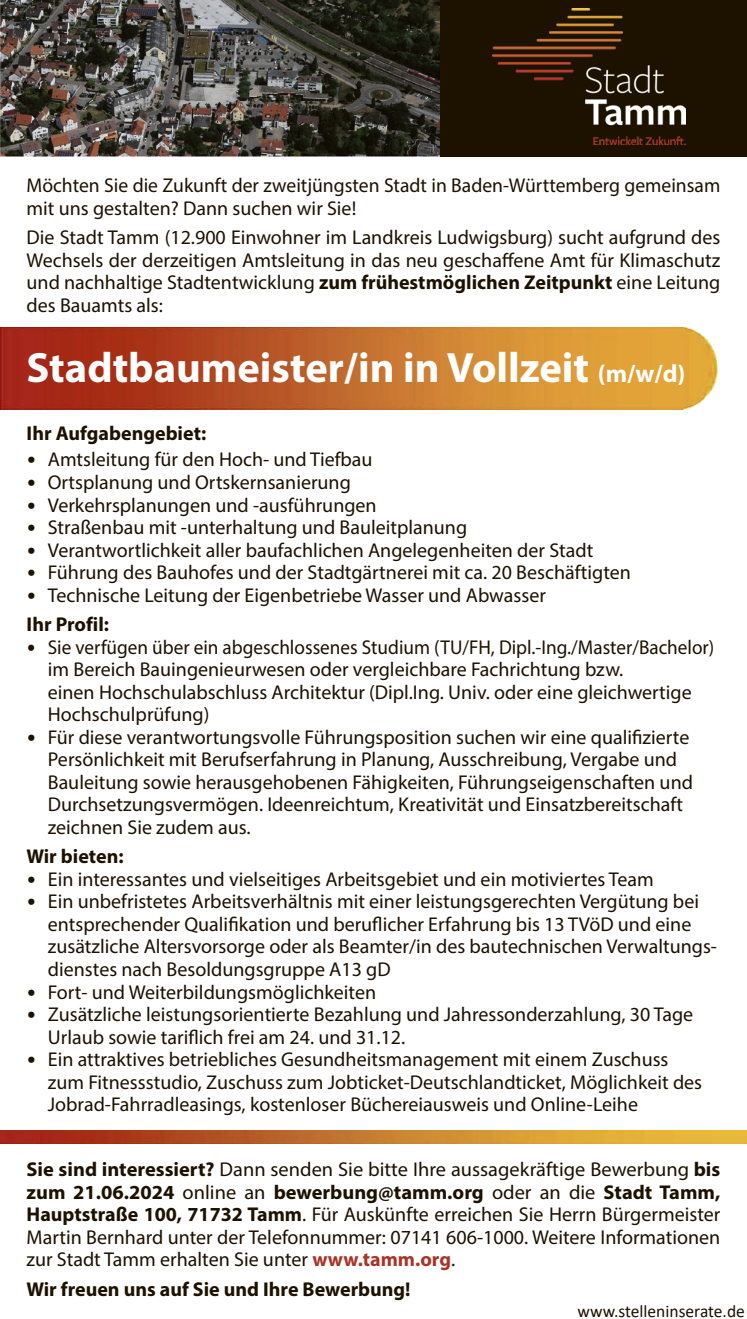
<style>
.page{position:relative;width:747px;height:1319px;background:#fff}
.page>*{position:absolute;margin:0;border:0;box-sizing:border-box;transform-origin:0 0}
.t1{font:700 42.5px "Myriad Pro";color:#fff}
.C{font:20px/22.5px "Myriad Pro";color:#1d1100}
.C-2{font:20px/22.5px "Myriad Pro";color:#1d1100;scale:.96 1}
.C-3{font:700 20px "Myriad Pro";color:#1d1100}
.t2{font:17.5px "Calibri";color:#1d1100}
.s1{font-weight:700}
.s2{font-size:25px}
.s3{font-family:"Calibri"}
.s4{font-weight:700;color:#aa3326}
</style>
<div class="page">
<img style="left:0;top:328px;width:718px;height:81px">
<div style="left:388px;top:0;width:359px;height:156px;background:#1d1100"></div>
<img style="left:0;top:0;width:439px;height:156px">
<img style="left:492px;top:9px;width:194px;height:135px">
<img style="left:0;top:1130px;width:747px;height:13px">
<p class="C" style="left:27px;top:174px;width:695px">Möchten Sie die Zukunft der zweitjüngsten Stadt in Baden-Württemberg gemeinsam mit uns gestalten? Dann suchen wir Sie!</p>
<p class="C" style="left:27px;top:226px;width:695px;text-align:justify">Die Stadt Tamm (12.900 Einwohner im Landkreis Ludwigsburg) sucht aufgrund des Wechsels der derzeitigen Amtsleitung in das neu geschaffene Amt für Klimaschutz und nachhaltige Stadtentwicklung <span class="s1">zum frühestmöglichen Zeitpunkt</span> eine Leitung des Bauamts als:</p>
<p class="t1" style="left:27px;top:340px;width:660px">Stadtbaumeister/in in Vollzeit <span class="s2">(m/w/d)</span></p>
<p class="C-3" style="left:27px;top:420px;width:181px">Ihr Aufgabengebiet:</p>
<p class="C" style="left:27px;top:448px;width:347px"><span class="s3">•</span> Amtsleitung für den Hoch- und Tiefbau</p>
<p class="C" style="left:27px;top:470px;width:326px"><span class="s3">•</span> Ortsplanung und Ortskernsanierung</p>
<p class="C" style="left:27px;top:493px;width:352px"><span class="s3">•</span> Verkehrsplanungen und -ausführungen</p>
<p class="C" style="left:27px;top:515px;width:442px"><span class="s3">•</span> Straßenbau mit -unterhaltung und Bauleitplanung</p>
<p class="C" style="left:27px;top:538px;width:568px"><span class="s3">•</span> Verantwortlichkeit aller baufachlichen Angelegenheiten der Stadt</p>
<p class="C" style="left:27px;top:560px;width:606px"><span class="s3">•</span> Führung des Bauhofes und der Stadtgärtnerei mit ca. 20 Beschäftigten</p>
<p class="C" style="left:27px;top:583px;width:521px"><span class="s3">•</span> Technische Leitung der Eigenbetriebe Wasser und Abwasser</p>
<p class="C-3" style="left:27px;top:611px;width:84px">Ihr Profil:</p>
<p class="C-2" style="left:48px;top:635px;width:696px;text-indent:-21px"><span class="s3">•</span> Sie verfügen über ein abgeschlossenes Studium (TU/FH, Dipl.-Ing./Master/Bachelor) im Bereich Bauingenieurwesen oder vergleichbare Fachrichtung bzw.<br>einen Hochschulabschluss Architektur (Dipl.Ing. Univ. oder eine gleichwertige Hochschulprüfung)</p>
<p class="C" style="left:48px;top:725px;width:647px;text-indent:-21px"><span class="s3">•</span> Für diese verantwortungsvolle Führungsposition suchen wir eine qualifizierte Persönlichkeit mit Berufserfahrung in Planung, Ausschreibung, Vergabe und Bauleitung sowie herausgehobenen Fähigkeiten, Führungseigenschaften und Durchsetzungsvermögen. Ideenreichtum, Kreativität und Einsatzbereitschaft zeichnen Sie zudem aus.</p>
<p class="C-3" style="left:27px;top:843px;width:99px">Wir bieten:</p>
<p class="C" style="left:27px;top:867px;width:629px"><span class="s3">•</span> Ein interessantes und vielseitiges Arbeitsgebiet und ein motiviertes Team</p>
<p class="C" style="left:48px;top:890px;width:671px;text-indent:-21px"><span class="s3">•</span> Ein unbefristetes Arbeitsverhältnis mit einer leistungsgerechten Vergütung bei entsprechender Qualifikation und beruflicher Erfahrung bis 13 TVöD und eine zusätzliche Altersvorsorge oder als Beamter/in des bautechnischen Verwaltungs&shy;dienstes nach Besoldungsgruppe A13 gD</p>
<p class="C" style="left:27px;top:980px;width:351px"><span class="s3">•</span> Fort- und Weiterbildungsmöglichkeiten</p>
<p class="C" style="left:48px;top:1002px;width:647px;text-indent:-21px"><span class="s3">•</span> Zusätzliche leistungsorientierte Bezahlung und Jahressonderzahlung, 30 Tage<br>Urlaub sowie tariflich frei am 24. und 31.12.</p>
<p class="C" style="left:48px;top:1047px;width:656px;text-indent:-21px"><span class="s3">•</span> Ein attraktives betriebliches Gesundheitsmanagement mit einem Zuschuss zum Fitnessstudio, Zuschuss zum Jobticket-Deutschlandticket, Möglichkeit des<br>Jobrad-Fahrradleasings, kostenloser Büchereiausweis und Online-Leihe</p>
<p class="C" style="left:27px;top:1157px;width:695px;text-align:justify"><span class="s1">Sie sind interessiert?</span> Dann senden Sie bitte Ihre aussagekräftige Bewerbung <span class="s1">bis zum 21.06.2024</span> online an <span class="s1">bewerbung@tamm.org</span> oder an die <span class="s1">Stadt Tamm, Hauptstraße 100, 71732 Tamm</span>. Für Auskünfte erreichen Sie Herrn Bürgermeister Martin Bernhard unter der Telefonnummer: 07141 606-1000. Weitere Informationen zur Stadt Tamm erhalten Sie unter <span class="s4">www.tamm.org</span>.</p>
<p class="C-3" style="left:27px;top:1275px;width:386px">Wir freuen uns auf Sie und Ihre Bewerbung!</p>
<p class="t2" style="left:578px;top:1298px;width:169px">www.stelleninserate.de</p>
</div>
